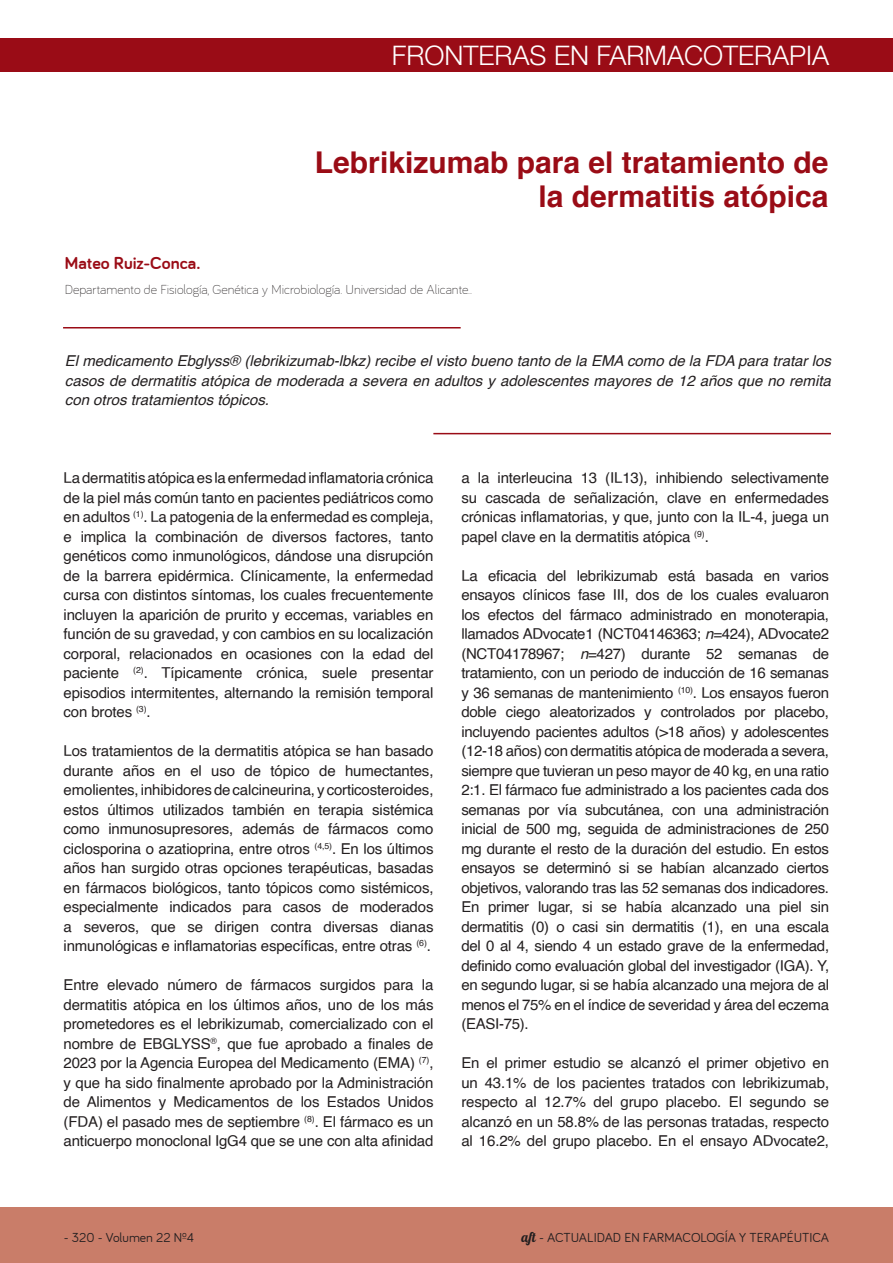
<style>
.page{position:relative;width:893px;height:1263px;background:#fff}
.page>*{position:absolute;margin:0;border:0;box-sizing:border-box;transform-origin:0 0}
.TÍTULO{font:700 30px "Helvetica";color:#9a0c16}
.ENCABEZADOS_1{font:300 27px "Helvetica Neue";color:#fff}
.t1{font:700 18px "Bariol";color:#9a0c16}
.PÁRRAFO{font:15px/19.5px "Helvetica";letter-spacing:-.01em;color:#231f20;text-align:justify}
.PÁRRAFO-2{font:italic 15px/19.5px "Helvetica";color:#231f20;text-align:justify}
.t2{font:300 13.5px "Bariol";color:#231f20}
.NUMERACIÓN{font:13.5px "Bariol";color:#231f20}
.s1{font-style:italic}
.s2{font-family:"Lobster 1.4"}
</style>
<div class="page">
<div style="left:0;top:1208px;width:893px;height:55px;background:#c97d69"></div>
<div style="left:0;top:38px;width:893px;height:33px;background:#9a0c16"></div>
<hr style="left:63px;top:327px;width:398px;height:1px;background:#9a0c16">
<hr style="left:433px;top:433px;width:398px;height:1px;background:#9a0c16">
<p class="ENCABEZADOS_1" style="left:392px;top:39px;width:439px">FRONTERAS EN FARMACOTERAPIA</p>
<p class="TÍTULO" style="left:315px;top:138px;width:515px">Lebrikizumab para el tratamiento de</p>
<p class="TÍTULO" style="left:538px;top:172px;width:292px">la dermatitis atópica</p>
<p class="t1" style="left:65px;top:253px;width:137px">Mateo Ruiz-Conca.</p>
<p class="t2" style="left:65px;top:282px;width:409px">Departamento de Fisiología, Genética y Microbiología. Universidad de Alicante..</p>
<p class="PÁRRAFO-2" style="left:65px;top:351px;width:768px">El medicamento Ebglyss® (lebrikizumab-lbkz) recibe el visto bueno tanto de la EMA como de la FDA para tratar los casos de dermatitis atópica de moderada a severa en adultos y adolescentes mayores de 12 años que no remita con otros tratamientos tópicos.</p>
<p class="PÁRRAFO" style="left:64px;top:468px;width:371px">La dermatitis atópica es la enfermedad inflamatoria crónica de la piel más común tanto en pacientes pediátricos como en adultos <sup>(1)</sup>. La patogenia de la enfermedad es compleja, e implica la combinación de diversos factores, tanto genéticos como inmunológicos, dándose una disrupción de la barrera epidérmica. Clínicamente, la enfermedad cursa con distintos síntomas, los cuales frecuentemente incluyen la aparición de prurito y eccemas, variables en función de su gravedad, y con cambios en su localización corporal, relacionados en ocasiones con la edad del paciente <sup>(2)</sup>. Típicamente crónica, suele presentar episodios intermitentes, alternando la remisión temporal con brotes <sup>(3)</sup>.</p>
<p class="PÁRRAFO" style="left:64px;top:741px;width:371px">Los tratamientos de la dermatitis atópica se han basado durante años en el uso de tópico de humectantes, emolientes, inhibidores de calcineurina, y corticosteroides, estos últimos utilizados también en terapia sistémica como inmunosupresores, además de fármacos como ciclosporina o azatioprina, entre otros <sup>(4,5)</sup>. En los últimos años han surgido otras opciones terapéuticas, basadas en fármacos biológicos, tanto tópicos como sistémicos, especialmente indicados para casos de moderados a severos, que se dirigen contra diversas dianas inmunológicas e inflamatorias específicas, entre otras <sup>(6)</sup>.</p>
<p class="PÁRRAFO" style="left:64px;top:975px;width:371px">Entre elevado número de fármacos surgidos para la dermatitis atópica en los últimos años, uno de los más prometedores es el lebrikizumab, comercializado con el nombre de EBGLYSS<sup>®</sup>, que fue aprobado a finales de 2023 por la Agencia Europea del Medicamento (EMA) <sup>(7)</sup>, y que ha sido finalmente aprobado por la Administración de Alimentos y Medicamentos de los Estados Unidos (FDA) el pasado mes de septiembre <sup>(8)</sup>. El fármaco es un anticuerpo monoclonal IgG4 que se une con alta afinidad</p>
<p class="PÁRRAFO" style="left:461px;top:468px;width:369px">a la interleucina 13 (IL13), inhibiendo selectivamente su cascada de señalización, clave en enfermedades crónicas inflamatorias, y que, junto con la IL-4, juega un papel clave en la dermatitis atópica <sup>(9)</sup>.</p>
<p class="PÁRRAFO" style="left:461px;top:566px;width:369px">La eficacia del lebrikizumab está basada en varios ensayos clínicos fase III, dos de los cuales evaluaron los efectos del fármaco administrado en monoterapia, llamados ADvocate1 (NCT04146363; <span class="s1">n</span>=424), ADvocate2 (NCT04178967; <span class="s1">n</span>=427) durante 52 semanas de tratamiento, con un periodo de inducción de 16 semanas y 36 semanas de mantenimiento <sup>(10)</sup>. Los ensayos fueron doble ciego aleatorizados y controlados por placebo, incluyendo pacientes adultos (&gt;18 años) y adolescentes (12-18 años) con dermatitis atópica de moderada a severa, siempre que tuvieran un peso mayor de 40 kg, en una ratio 2:1. El fármaco fue administrado a los pacientes cada dos semanas por vía subcutánea, con una administración inicial de 500 mg, seguida de administraciones de 250 mg durante el resto de la duración del estudio. En estos ensayos se determinó si se habían alcanzado ciertos objetivos, valorando tras las 52 semanas dos indicadores.<br>En primer lugar, si se había alcanzado una piel sin dermatitis (0) o casi sin dermatitis (1), en una escala del 0 al 4, siendo 4 un estado grave de la enfermedad, definido como evaluación global del investigador (IGA). Y, en segundo lugar, si se había alcanzado una mejora de al menos el 75% en el índice de severidad y área del eczema (EASI-75).</p>
<p class="PÁRRAFO" style="left:461px;top:1053px;width:369px">En el primer estudio se alcanzó el primer objetivo en un 43.1% de los pacientes tratados con lebrikizumab, respecto al 12.7% del grupo placebo. El segundo se alcanzó en un 58.8% de las personas tratadas, respecto al 16.2% del grupo placebo. En el ensayo ADvocate2,</p>
<p class="NUMERACIÓN" style="left:64px;top:1230px;width:132px">- 320 - Volumen 22 Nº4</p>
<p class="NUMERACIÓN" style="left:522px;top:1230px;width:309px"><span class="s2">aft</span> - ACTUALIDAD EN FARMACOLOGÍA Y TERAPÉUTICA</p>
</div>
